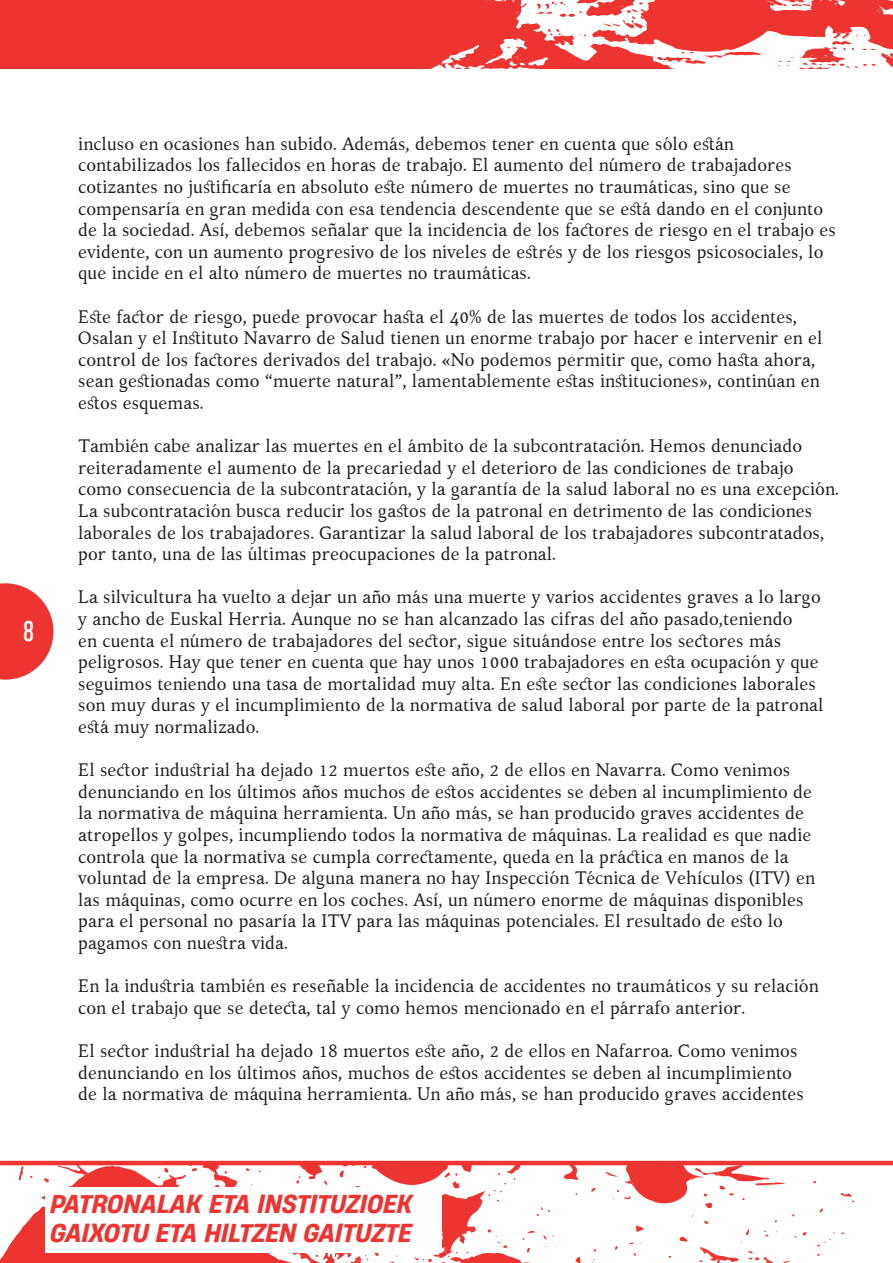
<style>
.page{position:relative;width:893px;height:1263px;background:#fff}
.page>*{position:absolute;margin:0;border:0;box-sizing:border-box;transform-origin:0 0}
.t1{font:27px "Heading Pro";color:#fff}
.t2{font:italic 500 24.45px/29.4px "Heading Now Trial 65";color:#ee3430}
.t3{font:18px/21.6px "Kelvinch";color:#231f20}
</style>
<div class="page">
<svg style="left:0;top:1165px;width:275px;height:98px;fill:#ee3430"></svg>
<svg style="left:19px;top:1166px;width:5px;height:14px"></svg>
<svg style="left:246px;top:1168px;width:4px;height:3px"></svg>
<svg style="left:41px;top:1192px;width:4px;height:7px"></svg>
<svg style="left:30px;top:1165px;width:59px;height:17px"></svg>
<svg style="left:840px;top:1193px;width:14px;height:9px"></svg>
<svg style="left:158px;top:1165px;width:45px;height:14px"></svg>
<svg style="left:817px;top:1239px;width:14px;height:7px"></svg>
<svg style="left:246px;top:1184px;width:21px;height:3px"></svg>
<svg style="left:275px;top:1165px;width:522px;height:98px"></svg>
<div style="left:45px;top:1187px;width:397px;height:65px;background:#fff"></div>
<hr style="left:0;top:1161px;width:893px;height:4px;background:#ee3430">
<svg style="left:0;top:583px;width:53px;height:97px"></svg>
<div style="left:0;top:0;width:439px;height:68px;background:#ee3430"></div>
<svg style="left:439px;top:0;width:454px;height:68px"></svg>
<h1 class="t1" style="left:23px;top:615px;width:12px">8</h1>
<p class="t3" style="left:78px;top:133px;width:759px">incluso en ocasiones han subido. Además, debemos tener en cuenta que sólo están contabilizados los fallecidos en horas de trabajo. El aumento del número de trabajadores cotizantes no justificaría en absoluto este número de muertes no traumáticas, sino que se compensaría en gran medida con esa tendencia descendente que se está dando en el conjunto de la sociedad. Así, debemos señalar que la incidencia de los factores de riesgo en el trabajo es evidente, con un aumento progresivo de los niveles de estrés y de los riesgos psicosociales, lo que incide en el alto número de muertes no traumáticas.</p>
<p class="t3" style="left:78px;top:305px;width:746px">Este factor de riesgo, puede provocar hasta el 40% de las muertes de todos los accidentes, Osalan y el Instituto Navarro de Salud tienen un enorme trabajo por hacer e intervenir en el control de los factores derivados del trabajo. «No podemos permitir que, como hasta ahora, sean gestionadas como “muerte natural”, lamentablemente estas instituciones», continúan en estos esquemas.</p>
<p class="t3" style="left:78px;top:435px;width:762px">También cabe analizar las muertes en el ámbito de la subcontratación. Hemos denunciado reiteradamente el aumento de la precariedad y el deterioro de las condiciones de trabajo como consecuencia de la subcontratación, y la garantía de la salud laboral no es una excepción.<br>La subcontratación busca reducir los gastos de la patronal en detrimento de las condiciones laborales de los trabajadores. Garantizar la salud laboral de los trabajadores subcontratados, por tanto, una de las últimas preocupaciones de la patronal.</p>
<p class="t3" style="left:78px;top:586px;width:747px">La silvicultura ha vuelto a dejar un año más una muerte y varios accidentes graves a lo largo y ancho de Euskal Herria. Aunque no se han alcanzado las cifras del año pasado,teniendo<br>en cuenta el número de trabajadores del sector, sigue situándose entre los sectores más peligrosos. Hay que tener en cuenta que hay unos 1000 trabajadores en esta ocupación y que seguimos teniendo una tasa de mortalidad muy alta. En este sector las condiciones laborales son muy duras y el incumplimiento de la normativa de salud laboral por parte de la patronal está muy normalizado.</p>
<p class="t3" style="left:78px;top:759px;width:739px">El sector industrial ha dejado 12 muertos este año, 2 de ellos en Navarra. Como venimos denunciando en los últimos años muchos de estos accidentes se deben al incumplimiento de la normativa de máquina herramienta. Un año más, se han producido graves accidentes de atropellos y golpes, incumpliendo todos la normativa de máquinas. La realidad es que nadie controla que la normativa se cumpla correctamente, queda en la práctica en manos de la voluntad de la empresa. De alguna manera no hay Inspección Técnica de Vehículos (ITV) en las máquinas, como ocurre en los coches. Así, un número enorme de máquinas disponibles para el personal no pasaría la ITV para las máquinas potenciales. El resultado de esto lo pagamos con nuestra vida.</p>
<p class="t3" style="left:78px;top:975px;width:742px">En la industria también es reseñable la incidencia de accidentes no traumáticos y su relación con el trabajo que se detecta, tal y como hemos mencionado en el párrafo anterior.</p>
<p class="t3" style="left:78px;top:1040px;width:727px">El sector industrial ha dejado 18 muertos este año, 2 de ellos en Nafarroa. Como venimos denunciando en los últimos años, muchos de estos accidentes se deben al incumplimiento de la normativa de máquina herramienta. Un año más, se han producido graves accidentes</p>
<h2 class="t2" style="left:50px;top:1188px;width:364px">PATRONALAK ETA INSTITUZIOEK<br>GAIXOTU ETA HILTZEN GAITUZTE</h2>
</div>
